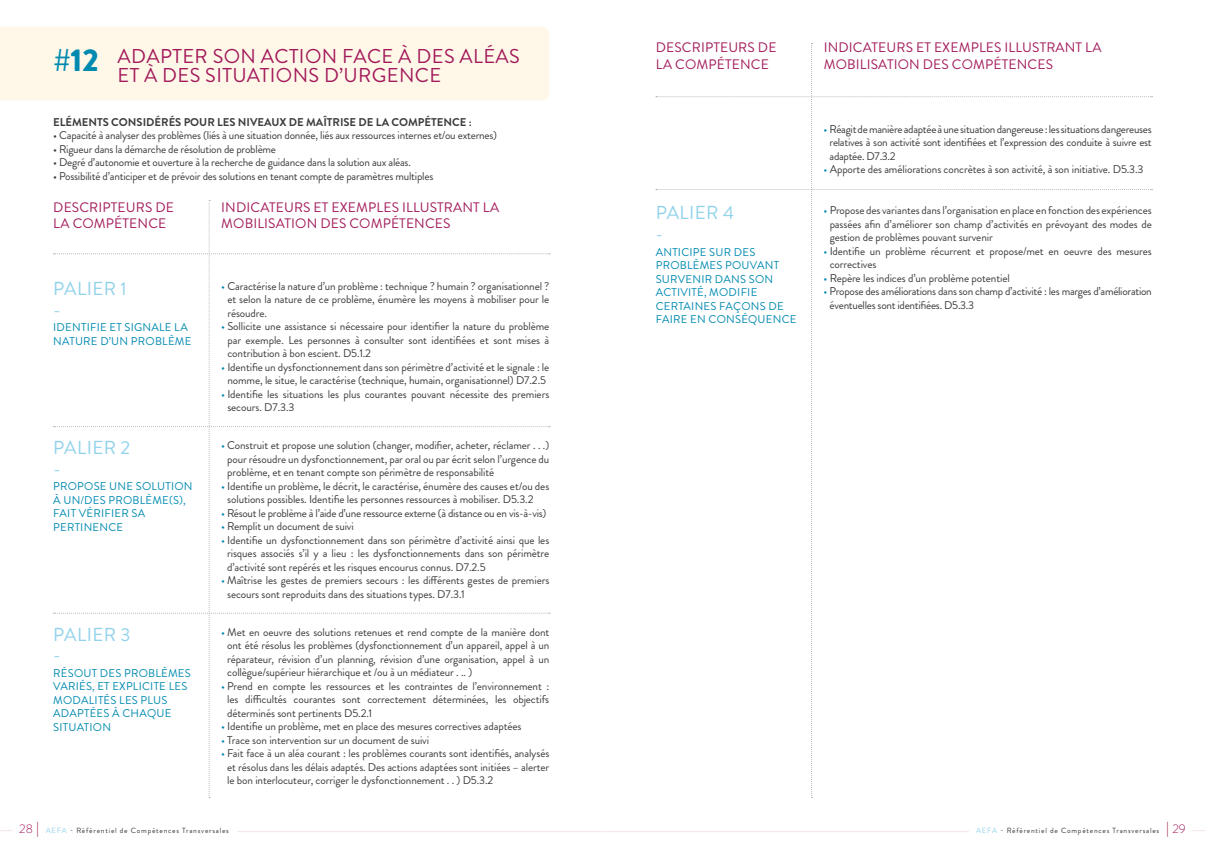
<style>
.page{position:relative;width:1205px;height:851px;background:#fff}
.page>*{position:absolute;margin:0;border:0;box-sizing:border-box;transform-origin:0 0}
.t1{font:900 31.5px "Brandon Grotesque";color:#008ab0}
.t2{font:20px "Brandon Grotesque";letter-spacing:.02em;color:#a21a5b}
.t3{font:18.75px/22.5px "Brandon Grotesque";letter-spacing:.02em;color:#91d2eb}
.t4{font:13.75px/16.5px "Brandon Grotesque";letter-spacing:.01em;color:#a21a5b}
.t5{font:11.25px/13.5px "Brandon Grotesque";letter-spacing:-.01em;color:#3c3c3b;text-align:justify}
.t6{font:11.25px/13.5px "Brandon Grotesque";letter-spacing:.02em;color:#008ab0}
.t7{font:700 11.25px "Brandon Grotesque";color:#3c3c3b}
.t8{font:7.5px "Brandon Grotesque";letter-spacing:.1em;color:#3c3c3b}
.s1{color:#008ab0}
.s2{font-weight:300;font-size:12.5px;color:#a21a5b}
.s3{color:#91d2eb}
</style>
<div class="page">
<svg style="left:1167px;top:821px;width:1px;height:15px"></svg>
<svg style="left:37px;top:821px;width:1px;height:15px"></svg>
<svg style="left:1193px;top:830px;width:12px;height:1px"></svg>
<svg style="left:0;top:830px;width:12px;height:1px"></svg>
<hr style="left:237px;top:830px;width:365px;height:2px;background:#f5e9ee">
<hr style="left:602px;top:830px;width:367px;height:2px;background:#f5e9ee">
<div style="left:0;top:27px;width:549px;height:73px;background:#fff8e9"></div>
<svg style="left:53px;top:200px;width:497px;height:598px"></svg>
<p class="t1" style="left:53px;top:37px;width:47px">#12</p>
<p class="t2" style="left:117px;top:43px;width:404px">ADAPTER SON ACTION FACE À DES ALÉAS</p>
<p class="t2" style="left:117px;top:62px;width:325px">ET À DES SITUATIONS D’URGENCE</p>
<p class="t7" style="left:53px;top:114px;width:420px">ELÉMENTS CONSIDÉRÉS POUR LES NIVEAUX DE MAÎTRISE DE LA COMPÉTENCE :</p>
<p class="t5" style="left:53px;top:128px;width:445px">• Capacité à analyser des problèmes (liés à une situation donnée, liés aux ressources internes et/ou externes)</p>
<p class="t5" style="left:53px;top:142px;width:224px">• Rigueur dans la démarche de résolution de problème</p>
<p class="t5" style="left:53px;top:155px;width:359px">• Degré d’autonomie et ouverture à la recherche de guidance dans la solution aux aléas.</p>
<p class="t5" style="left:53px;top:169px;width:382px">• Possibilité d’anticiper et de prévoir des solutions en tenant compte de paramètres multiples</p>
<p class="t4" style="left:53px;top:199px;width:122px">DESCRIPTEURS DE<br>LA COMPÉTENCE</p>
<p class="t4" style="left:221px;top:199px;width:279px">INDICATEURS ET EXEMPLES ILLUSTRANT LA<br>MOBILISATION DES COMPÉTENCES</p>
<p class="t3" style="left:53px;top:278px;width:75px">PALIER 1 -</p>
<p class="t6" style="left:53px;top:320px;width:140px">IDENTIFIE ET SIGNALE LA<br>NATURE D’UN PROBLÈME</p>
<p class="t3" style="left:53px;top:437px;width:79px">PALIER 2 -</p>
<p class="t6" style="left:53px;top:479px;width:141px">PROPOSE UNE SOLUTION<br>À UN/DES PROBLÈME(S),<br>FAIT VÉRIFIER SA</p>
<p class="t6" style="left:53px;top:520px;width:72px">PERTINENCE</p>
<p class="t3" style="left:53px;top:623px;width:79px">PALIER 3 -</p>
<p class="t6" style="left:53px;top:666px;width:139px">RÉSOUT DES PROBLÈMES<br>VARIÉS, ET EXPLICITE LES<br>MODALITÉS LES PLUS<br>ADAPTÉES À CHAQUE</p>
<p class="t6" style="left:53px;top:720px;width:59px">SITUATION</p>
<p class="t5" style="left:227px;top:279px;width:323px;text-indent:-6px"><span class="s1">•</span> Caractérise la nature d’un problème : technique ? humain ? organisationnel ? et selon la nature de ce problème, énumère les moyens à mobiliser pour le résoudre.</p>
<p class="t5" style="left:227px;top:320px;width:323px;text-indent:-6px"><span class="s1">•</span> Sollicite une assistance si nécessaire pour identifier la nature du problème par exemple. Les personnes à consulter sont identifiées et sont mises à contribution à bon escient. D5.1.2</p>
<p class="t5" style="left:221px;top:360px;width:330px;text-align:center"><span class="s1">•</span> Identifie un dysfonctionnement dans son périmètre d’activité et le signale : le nomme, le situe, le caractérise (technique, humain, organisationnel) D7.2.5</p>
<p class="t5" style="left:227px;top:387px;width:323px;text-indent:-6px"><span class="s1">•</span> Identifie les situations les plus courantes pouvant nécessite des premiers secours. D7.3.3</p>
<p class="t5" style="left:227px;top:438px;width:324px;text-indent:-6px"><span class="s1">•</span> Construit et propose une solution (changer, modifier, acheter, réclamer . . .) pour résoudre un dysfonctionnement, par oral ou par écrit selon l’urgence du problème, et en tenant compte son périmètre de responsabilité</p>
<p class="t5" style="left:227px;top:479px;width:324px;text-indent:-6px"><span class="s1">•</span> Identifie un problème, le décrit, le caractérise, énumère des causes et/ou des solutions possibles. Identifie les personnes ressources à mobiliser. D5.3.2</p>
<p class="t5" style="left:221px;top:506px;width:327px"><span class="s1">•</span> Résout le problème à l’aide d’une ressource externe (à distance ou en vis-à-vis)</p>
<p class="t5" style="left:221px;top:519px;width:134px"><span class="s1">•</span> Remplit un document de suivi</p>
<p class="t5" style="left:227px;top:533px;width:324px;text-indent:-6px"><span class="s1">•</span> Identifie un dysfonctionnement dans son périmètre d’activité ainsi que les risques associés s’il y a lieu : les dysfonctionnements dans son périmètre d’activité sont repérés et les risques encourus connus. D7.2.5</p>
<p class="t5" style="left:227px;top:573px;width:324px;text-indent:-6px"><span class="s1">•</span> Maîtrise les gestes de premiers secours : les différents gestes de premiers secours sont reproduits dans des situations types. D7.3.1</p>
<p class="t5" style="left:227px;top:625px;width:324px;text-indent:-6px"><span class="s1">•</span> Met en oeuvre des solutions retenues et rend compte de la manière dont ont été résolus les problèmes (dysfonctionnement d’un appareil, appel à un réparateur, révision d’un planning, révision d’une organisation, appel à un collègue/supérieur hiérarchique et /ou à un médiateur . .. )</p>
<p class="t5" style="left:227px;top:679px;width:324px;text-indent:-6px"><span class="s1">•</span> Prend en compte les ressources et les contraintes de l’environnement : les difficultés courantes sont correctement déterminées, les objectifs déterminés sont pertinents D5.2.1</p>
<p class="t5" style="left:221px;top:719px;width:302px"><span class="s1">•</span> Identifie un problème, met en place des mesures correctives adaptées</p>
<p class="t5" style="left:221px;top:733px;width:209px"><span class="s1">•</span> Trace son intervention sur un document de suivi</p>
<p class="t5" style="left:227px;top:746px;width:324px;text-indent:-6px"><span class="s1">•</span> Fait face à un aléa courant : les problèmes courants sont identifiés, analysés et résolus dans les délais adaptés. Des actions adaptées sont initiées – alerter le bon interlocuteur, corriger le dysfonctionnement . . ) D5.3.2</p>
<p class="t4" style="left:656px;top:39px;width:122px">DESCRIPTEURS DE<br>LA COMPÉTENCE</p>
<p class="t4" style="left:824px;top:39px;width:279px">INDICATEURS ET EXEMPLES ILLUSTRANT LA<br>MOBILISATION DES COMPÉTENCES</p>
<p class="t3" style="left:656px;top:202px;width:80px">PALIER 4 -</p>
<p class="t6" style="left:656px;top:245px;width:125px">ANTICIPE SUR DES<br>PROBLÈMES POUVANT<br>SURVENIR DANS SON</p>
<p class="t6" style="left:656px;top:285px;width:142px">ACTIVITÉ, MODIFIE<br>CERTAINES FAÇONS DE<br>FAIRE EN CONSÉQUENCE</p>
<p class="t5" style="left:829px;top:122px;width:324px;text-indent:-6px"><span class="s1">•</span> Réagit de manière adaptée à une situation dangereuse : les situations dangereuses relatives à son activité sont identifiées et l’expression des conduite à suivre est adaptée. D7.3.2</p>
<p class="t5" style="left:823px;top:163px;width:321px"><span class="s1">•</span> Apporte des améliorations concrètes à son activité, à son initiative. D5.3.3</p>
<p class="t5" style="left:829px;top:204px;width:324px;text-indent:-6px"><span class="s1">•</span> Propose des variantes dans l’organisation en place en fonction des expériences passées afin d’améliorer son champ d’activités en prévoyant des modes de gestion de problèmes pouvant survenir</p>
<p class="t5" style="left:829px;top:244px;width:324px;text-indent:-6px"><span class="s1">•</span> Identifie un problème récurrent et propose/met en oeuvre des mesures correctives</p>
<p class="t5" style="left:823px;top:271px;width:188px"><span class="s1">•</span> Repère les indices d’un problème potentiel</p>
<p class="t5" style="left:829px;top:285px;width:324px;text-indent:-6px"><span class="s1">•</span> Propose des améliorations dans son champ d’activité : les marges d’amélioration éventuelles sont identifiées. D5.3.3</p>
<p class="t8" style="left:19px;top:825px;width:211px"><span class="s2">28</span> <span class="s3">AEFA</span> - Référentiel de Compétences Transversales</p>
<p class="t8" style="left:976px;top:825px;width:211px"><span class="s3">AEFA</span> - Référentiel de Compétences Transversales <span class="s2">29</span></p>
</div>
